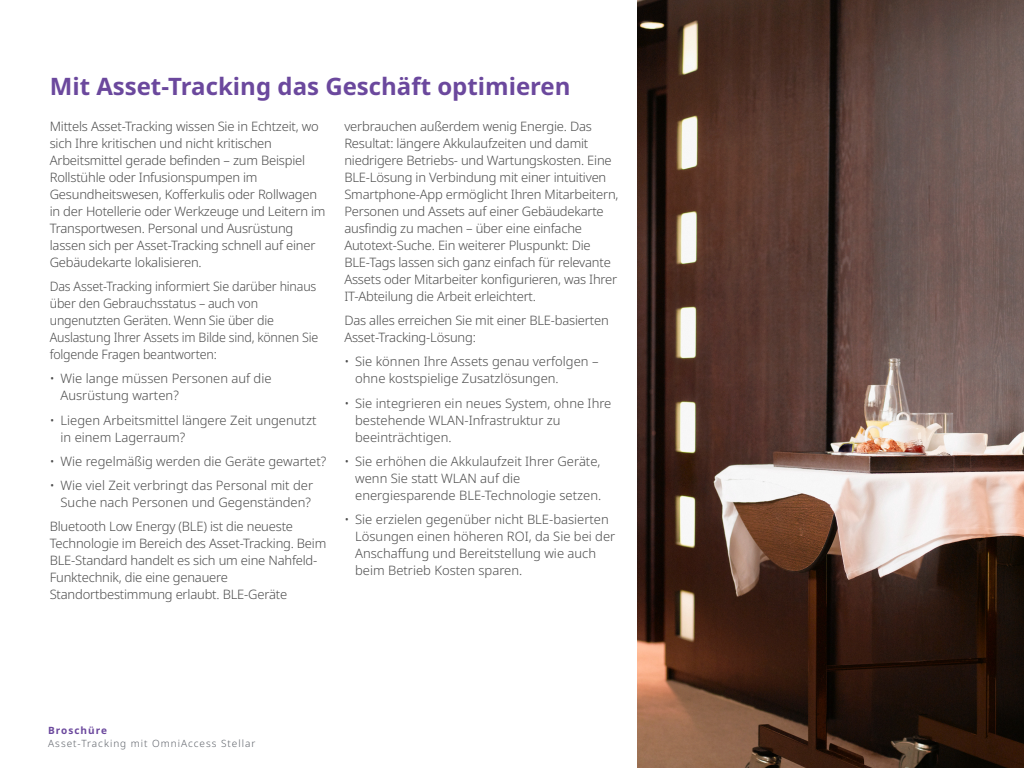
<style>
.page{position:relative;width:1024px;height:768px;background:#fff}
.page>*{position:absolute;margin:0;border:0;box-sizing:border-box;transform-origin:0 0}
.t1{font:700 24px "Noto Sans";color:#6b489d}
.t2{font:300 13px/17px "Noto Sans";letter-spacing:-.015em;color:#4d4d4d}
.t3{font:300 13px/17px "Noto Sans";letter-spacing:-.015em;color:#4d4d4d;scale:.96 1}
.t4{font:300 10px "Noto Sans";letter-spacing:.1em;color:#5f636a}
.t5{font:700 10px "Noto Sans";letter-spacing:.1em;color:#6b489d}
</style>
<div class="page">
<img style="left:638px;top:0;width:386px;height:768px">
<h1 class="t1" style="left:50px;top:70px;width:522px">Mit Asset-Tracking das Geschäft optimieren</h1>
<p class="t2" style="left:50px;top:118px;width:277px">Mittels Asset-Tracking wissen Sie in Echtzeit, wo sich Ihre kritischen und nicht kritischen Arbeitsmittel gerade befinden – zum Beispiel Rollstühle oder Infusionspumpen im Gesundheitswesen, Kofferkulis oder Rollwagen in der Hotellerie oder Werkzeuge und Leitern im Transportwesen. Personal und Ausrüstung lassen sich per Asset-Tracking schnell auf einer Gebäudekarte lokalisieren.</p>
<p class="t3" style="left:50px;top:278px;width:281px">Das Asset-Tracking informiert Sie darüber hinaus über den Gebrauchsstatus – auch von ungenutzten Geräten. Wenn Sie über die Auslastung Ihrer Assets im Bilde sind, können Sie folgende Fragen beantworten:</p>
<p class="t2" style="left:61px;top:370px;width:213px;text-indent:-11px">• Wie lange müssen Personen auf die<br>Ausrüstung warten?</p>
<p class="t2" style="left:61px;top:412px;width:257px;text-indent:-11px">• Liegen Arbeitsmittel längere Zeit ungenutzt in einem Lagerraum?</p>
<p class="t2" style="left:50px;top:453px;width:278px">• Wie regelmäßig werden die Geräte gewartet?</p>
<p class="t2" style="left:50px;top:477px;width:265px;text-align:right">• Wie viel Zeit verbringt das Personal mit der<br>Suche nach Personen und Gegenständen?</p>
<p class="t2" style="left:50px;top:518px;width:278px">Bluetooth Low Energy (BLE) ist die neueste Technologie im Bereich des Asset-Tracking. Beim BLE-Standard handelt es sich um eine Nahfeld-Funktechnik, die eine genauere Standortbestimmung erlaubt. BLE-Geräte</p>
<p class="t2" style="left:344px;top:118px;width:276px">verbrauchen außerdem wenig Energie. Das Resultat: längere Akkulaufzeiten und damit niedrigere Betriebs- und Wartungskosten. Eine BLE-Lösung in Verbindung mit einer intuitiven Smartphone-App ermöglicht Ihren Mitarbeitern, Personen und Assets auf einer Gebäudekarte ausfindig zu machen – über eine einfache Autotext-Suche. Ein weiterer Pluspunkt: Die BLE-Tags lassen sich ganz einfach für relevante Assets oder Mitarbeiter konfigurieren, was Ihrer IT-Abteilung die Arbeit erleichtert.</p>
<p class="t2" style="left:344px;top:312px;width:266px">Das alles erreichen Sie mit einer BLE-basierten<br>Asset-Tracking-Lösung:</p>
<p class="t2" style="left:355px;top:354px;width:245px;text-indent:-11px">• Sie können Ihre Assets genau verfolgen – ohne kostspielige Zusatzlösungen.</p>
<p class="t2" style="left:355px;top:395px;width:258px;text-indent:-11px">• Sie integrieren ein neues System, ohne Ihre bestehende WLAN-Infrastruktur zu beeinträchtigen.</p>
<p class="t2" style="left:355px;top:453px;width:248px;text-indent:-11px">• Sie erhöhen die Akkulaufzeit Ihrer Geräte, wenn Sie statt WLAN auf die energiesparende BLE-Technologie setzen.</p>
<p class="t2" style="left:355px;top:511px;width:262px;text-indent:-11px">• Sie erzielen gegenüber nicht BLE-basierten Lösungen einen höheren ROI, da Sie bei der Anschaffung und Bereitstellung wie auch beim Betrieb Kosten sparen.</p>
<p class="t5" style="left:48px;top:724px;width:60px">Broschüre</p>
<p class="t4" style="left:48px;top:737px;width:209px">Asset-Tracking mit OmniAccess Stellar</p>
</div>
